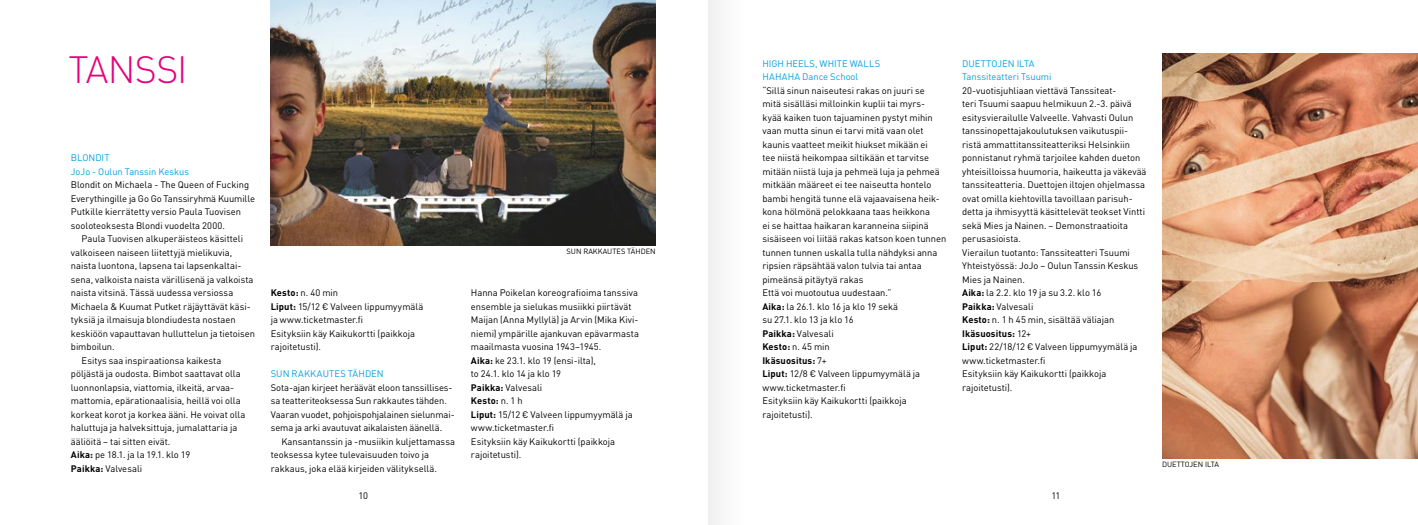
<style>
.page{position:relative;width:1418px;height:525px;background:#fff}
.page>*{position:absolute;margin:0;border:0;box-sizing:border-box;transform-origin:0 0}
.t1{font:300 37.5px "DIN";letter-spacing:-.025em;color:#e6007d}
.t2{font:9.38px/13.5px "DIN";color:#000}
.t3{font:9.38px/13.5px "DIN";color:#009fe3}
.t4{font:7.5px "DIN";color:#000}
.s1{font-weight:700}
</style>
<div class="page">
<img style="left:271px;top:0;width:385px;height:245px">
<img style="left:1162px;top:53px;width:255px;height:405px">
<div style="left:709px;top:0;width:34px;height:524px;background:#f7f7f7"></div>
<h1 class="t1" style="left:68px;top:47px;width:121px">TANSSI</h1>
<p class="t3" style="left:71px;top:151px;width:120px">BLONDIT<br>JoJo - Oulun Tanssin Keskus</p>
<p class="t2" style="left:71px;top:178px;width:186px">Blondit on Michaela - The Queen of Fucking Everythingille ja Go Go Tanssiryhmä Kuumille Putkille kierrätetty versio Paula Tuovisen sooloteoksesta Blondi vuodelta 2000.</p>
<p class="t2" style="left:81px;top:232px;width:163px">Paula Tuovisen alkuperäisteos käsitteli</p>
<p class="t2" style="left:71px;top:245px;width:163px">valkoiseen naiseen liitettyjä mielikuvia,</p>
<p class="t2" style="left:71px;top:259px;width:172px">naista luontona, lapsena tai lapsenkaltai-</p>
<p class="t2" style="left:71px;top:272px;width:184px">sena, valkoista naista värillisenä ja valkoista</p>
<p class="t2" style="left:71px;top:286px;width:164px">naista vitsinä. Tässä uudessa versiossa</p>
<p class="t2" style="left:71px;top:299px;width:181px">Michaela &amp; Kuumat Putket räjäyttävät käsi-</p>
<p class="t2" style="left:71px;top:313px;width:166px">tyksiä ja ilmaisuja blondiudesta nostaen</p>
<p class="t2" style="left:71px;top:326px;width:186px">keskiöön vapauttavan hulluttelun ja tietoisen</p>
<p class="t2" style="left:71px;top:340px;width:45px">bimboilun.</p>
<p class="t2" style="left:81px;top:353px;width:141px">Esitys saa inspiraationsa kaikesta</p>
<p class="t2" style="left:71px;top:367px;width:171px">pöljästä ja oudosta. Bimbot saattavat olla</p>
<p class="t2" style="left:71px;top:380px;width:165px">luonnonlapsia, viattomia, ilkeitä, arvaa-</p>
<p class="t2" style="left:71px;top:394px;width:171px">mattomia, epärationaalisia, heillä voi olla</p>
<p class="t2" style="left:71px;top:407px;width:176px">korkeat korot ja korkea ääni. He voivat olla</p>
<p class="t2" style="left:71px;top:421px;width:168px">haluttuja ja halveksittuja, jumalattaria ja</p>
<p class="t2" style="left:71px;top:434px;width:101px">ääliöitä – tai sitten eivät.</p>
<p class="t2" style="left:71px;top:448px;width:121px"><span class="s1">Aika:</span> pe 18.1. ja la 19.1. klo 19</p>
<p class="t2" style="left:71px;top:461px;width:73px"><span class="s1">Paikka:</span> Valvesali</p>
<p class="t2" style="left:271px;top:286px;width:154px"><span class="s1">Kesto:</span> n. 40 min<br><span class="s1">Liput:</span> 15/12 € Valveen lippumyymälä ja www.ticketmaster.fi<br>Esityksiin käy Kaikukortti (paikkoja rajoitetusti).</p>
<p class="t3" style="left:271px;top:367px;width:115px">SUN RAKKAUTES TÄHDEN</p>
<p class="t2" style="left:271px;top:380px;width:185px">Sota-ajan kirjeet heräävät eloon tanssillises&shy;sa teatteriteoksessa Sun rakkautes tähden.<br>Vaaran vuodet, pohjoispohjalainen sielunmai&shy;sema ja arki avautuvat aikalaisten äänellä.</p>
<p class="t2" style="left:271px;top:434px;width:186px;text-indent:11px">Kansantanssin ja -musiikin kuljettamassa teoksessa kytee tulevaisuuden toivo ja rakkaus, joka elää kirjeiden välityksellä.</p>
<p class="t4" style="left:566px;top:246px;width:91px">SUN RAKKAUTES TÄHDEN</p>
<p class="t2" style="left:471px;top:286px;width:170px">Hanna Poikelan koreografioima tanssiva ensemble ja sielukas musiikki piirtävät<br>Maijan (Anna Myllylä) ja Arvin (Mika Kivi&shy;niemi) ympärille ajankuvan epävarmasta maailmasta vuosina 1943–1945.<br><span class="s1">Aika:</span> ke 23.1. klo 19 (ensi-ilta),<br>to 24.1. klo 14 ja klo 19<br><span class="s1">Paikka:</span> Valvesali<br><span class="s1">Kesto:</span> n. 1 h<br><span class="s1">Liput:</span> 15/12 € Valveen lippumyymälä ja www.ticketmaster.fi<br>Esityksiin käy Kaikukortti (paikkoja rajoitetusti).</p>
<p class="t3" style="left:762px;top:56px;width:119px">HIGH HEELS, WHITE WALLS<br>HAHAHA Dance School</p>
<p class="t2" style="left:762px;top:83px;width:185px">“Sillä sinun naiseutesi rakas on juuri se<br>mitä sisälläsi milloinkin kuplii tai myrs&shy;kyää kaiken tuon tajuaminen pystyt mihin vaan mutta sinun ei tarvi mitä vaan olet kaunis vaatteet meikit hiukset mikään ei<br>tee niistä heikompaa siltikään et tarvitse mitään niistä luja ja pehmeä luja ja pehmeä mitkään määreet ei tee naiseutta hontelo bambi hengitä tunne elä vajaavaisena heik&shy;kona hölmönä pelokkaana taas heikkona<br>ei se haittaa haikaran karanneina siipinä sisäiseen voi liitää rakas katson koen tunnen tunnen tunnen uskalla tulla nähdyksi anna ripsien räpsähtää valon tulvia tai antaa pimeänsä pitäytyä rakas<br>Että voi muotoutua uudestaan.”<br><span class="s1">Aika:</span> la 26.1. klo 16 ja klo 19 sekä<br>su 27.1. klo 13 ja klo 16<br><span class="s1">Paikka:</span> Valvesali<br><span class="s1">Kesto:</span> n. 45 min<br><span class="s1">Ikäsuositus:</span> 7+<br><span class="s1">Liput:</span> 12/8 € Valveen lippumyymälä ja www.ticketmaster.fi<br>Esityksiin käy Kaikukortti (paikkoja rajoitetusti).</p>
<p class="t3" style="left:962px;top:56px;width:91px">DUETTOJEN ILTA<br>Tanssiteatteri Tsuumi</p>
<p class="t2" style="left:962px;top:83px;width:186px">20-vuotisjuhliaan viettävä Tanssiteat-<br>teri Tsuumi saapuu helmikuun 2.-3. päivä esitysvierailulle Valveelle. Vahvasti Oulun tanssinopettajakoulutuksen vaikutuspii&shy;ristä ammattitanssiteatteriksi Helsinkiin ponnistanut ryhmä tarjoilee kahden dueton yhteisilloissa huumoria, haikeutta ja väkevää tanssiteatteria. Duettojen iltojen ohjelmassa ovat omilla kiehtovilla tavoillaan parisuh&shy;detta ja ihmisyyttä käsittelevät teokset Vintti sekä Mies ja Nainen. – Demonstraatioita perusasioista.<br>Vierailun tuotanto: Tanssiteatteri Tsuumi Yhteistyössä: JoJo – Oulun Tanssin Keskus Mies ja Nainen.<br><span class="s1">Aika:</span> la 2.2. klo 19 ja su 3.2. klo 16<br><span class="s1">Paikka:</span> Valvesali<br><span class="s1">Kesto:</span> n. 1 h 45 min, sisältää väliajan <span class="s1">Ikäsuositus:</span> 12+<br><span class="s1">Liput:</span> 22/18/12 € Valveen lippumyymälä ja www.ticketmaster.fi<br>Esityksiin käy Kaikukortti (paikkoja rajoitetusti).</p>
<p class="t2" style="left:358px;top:488px;width:11px">10</p>
<p class="t2" style="left:1051px;top:488px;width:11px">11</p>
<p class="t4" style="left:1162px;top:460px;width:58px">DUETTOJEN ILTA</p>
</div>
